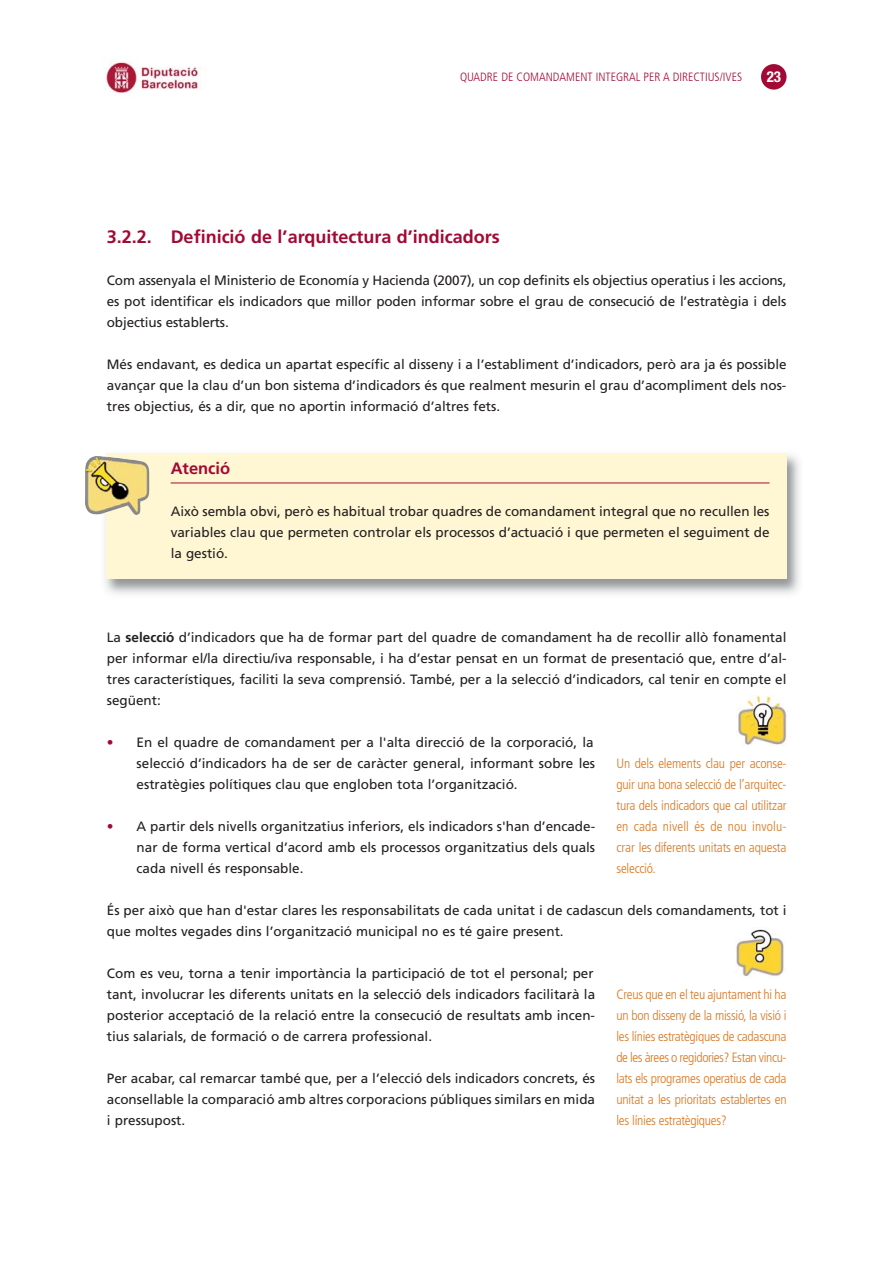
<style>
.page{position:relative;width:893px;height:1263px;background:#fff}
.page>*{position:absolute;margin:0;border:0;box-sizing:border-box;transform-origin:0 0}
.t1{font:700 18px "Frutiger LT Std";color:#a20a35}
.t2{font:700 16.5px "Frutiger LT Std";color:#a20a35}
.t3{font:700 condensed 15px "Helvetica Neue";color:#fff}
.t4{font:13.5px/21px "Frutiger";color:#231f20;text-align:justify}
.t5{font:300 condensed 13.5px/21px "Frutiger LT Std";letter-spacing:-.015em;color:#dc751c;text-align:justify}
.t6{font:300 condensed 12px "Frutiger";color:#a20a35}
.s1{font-family:"Frutiger LT Std";font-weight:700}
.s2{color:#a20a35}
</style>
<div class="page">
<img style="left:105px;top:453px;width:695px;height:141px">
<div style="left:106px;top:454px;width:680px;height:125px;background:#fff7d4"></div>
<img style="left:85px;top:456px;width:64px;height:60px">
<img style="left:104px;top:62px;width:102px;height:31px">
<div style="left:761px;top:64px;width:25px;height:26px;background:#a20a35;border-radius:50%"></div>
<hr style="left:171px;top:483px;width:598px;height:1px;background:#a20a35">
<img style="left:738px;top:696px;width:48px;height:49px">
<img style="left:734px;top:929px;width:50px;height:48px">
<p class="t6" style="left:460px;top:72px;width:284px">QUADRE DE COMANDAMENT INTEGRAL PER A DIRECTIUS/IVES</p>
<p class="t3" style="left:767px;top:68px;width:16px">23</p>
<h1 class="t1" style="left:107px;top:230px;width:394px">3.2.2. Definició de l’arquitectura d’indicadors</h1>
<p class="t4" style="left:107px;top:271px;width:681px">Com assenyala el Ministerio de Economía y Hacienda (2007), un cop definits els objectius operatius i les accions, es pot identificar els indicadors que millor poden informar sobre el grau de consecució de l’estratègia i dels objectius establerts.</p>
<p class="t4" style="left:107px;top:355px;width:681px">Més endavant, es dedica un apartat específic al disseny i a l’establiment d’indicadors, però ara ja és possible avançar que la clau d’un bon sistema d’indicadors és que realment mesurin el grau d’acompliment dels nos&shy;tres objectius, és a dir, que no aportin informació d’altres fets.</p>
<p class="t2" style="left:171px;top:462px;width:61px">Atenció</p>
<p class="t4" style="left:171px;top:502px;width:600px">Això sembla obvi, però es habitual trobar quadres de comandament integral que no recullen les variables clau que permeten controlar els processos d’actuació i que permeten el seguiment de la gestió.</p>
<p class="t4" style="left:107px;top:628px;width:681px">La <span class="s1">selecció</span> d’indicadors que ha de formar part del quadre de comandament ha de recollir allò fonamental per informar el/la directiu/iva responsable, i ha d’estar pensat en un format de presentació que, entre d’al&shy;tres característiques, faciliti la seva comprensió. També, per a la selecció d’indicadors, cal tenir en compte el següent:</p>
<p class="t4" style="left:137px;top:733px;width:460px;text-indent:-30px"><span class="s2">•</span> En el quadre de comandament per a l'alta direcció de la corporació, la selecció d’indicadors ha de ser de caràcter general, informant sobre les estratègies polítiques clau que engloben tota l’organització.</p>
<p class="t4" style="left:137px;top:817px;width:460px;text-indent:-30px"><span class="s2">•</span> A partir dels nivells organitzatius inferiors, els indicadors s'han d’encade&shy;nar de forma vertical d’acord amb els processos organitzatius dels quals cada nivell és responsable.</p>
<p class="t4" style="left:107px;top:901px;width:681px">És per això que han d'estar clares les responsabilitats de cada unitat i de cadascun dels comandaments, tot i que moltes vegades dins l’organització municipal no es té gaire present.</p>
<p class="t4" style="left:107px;top:964px;width:490px">Com es veu, torna a tenir importància la participació de tot el personal; per tant, involucrar les diferents unitats en la selecció dels indicadors facilitarà la posterior acceptació de la relació entre la consecució de resultats amb incen&shy;tius salarials, de formació o de carrera professional.</p>
<p class="t4" style="left:107px;top:1069px;width:490px">Per acabar, cal remarcar també que, per a l’elecció dels indicadors concrets, és aconsellable la comparació amb altres corporacions públiques similars en mida i pressupost.</p>
<p class="t5" style="left:616px;top:754px;width:172px">Un dels elements clau per aconse&shy;guir una bona selecció de l’arquitec&shy;tura dels indicadors que cal utilitzar en cada nivell és de nou involu&shy;crar les diferents unitats en aquesta selecció.</p>
<p class="t5" style="left:616px;top:985px;width:172px">Creus que en el teu ajuntament hi ha un bon disseny de la missió, la visió i les línies estratègiques de cadascuna de les àrees o regidories? Estan vincu&shy;lats els programes operatius de cada unitat a les prioritats establertes en les línies estratègiques?</p>
</div>
